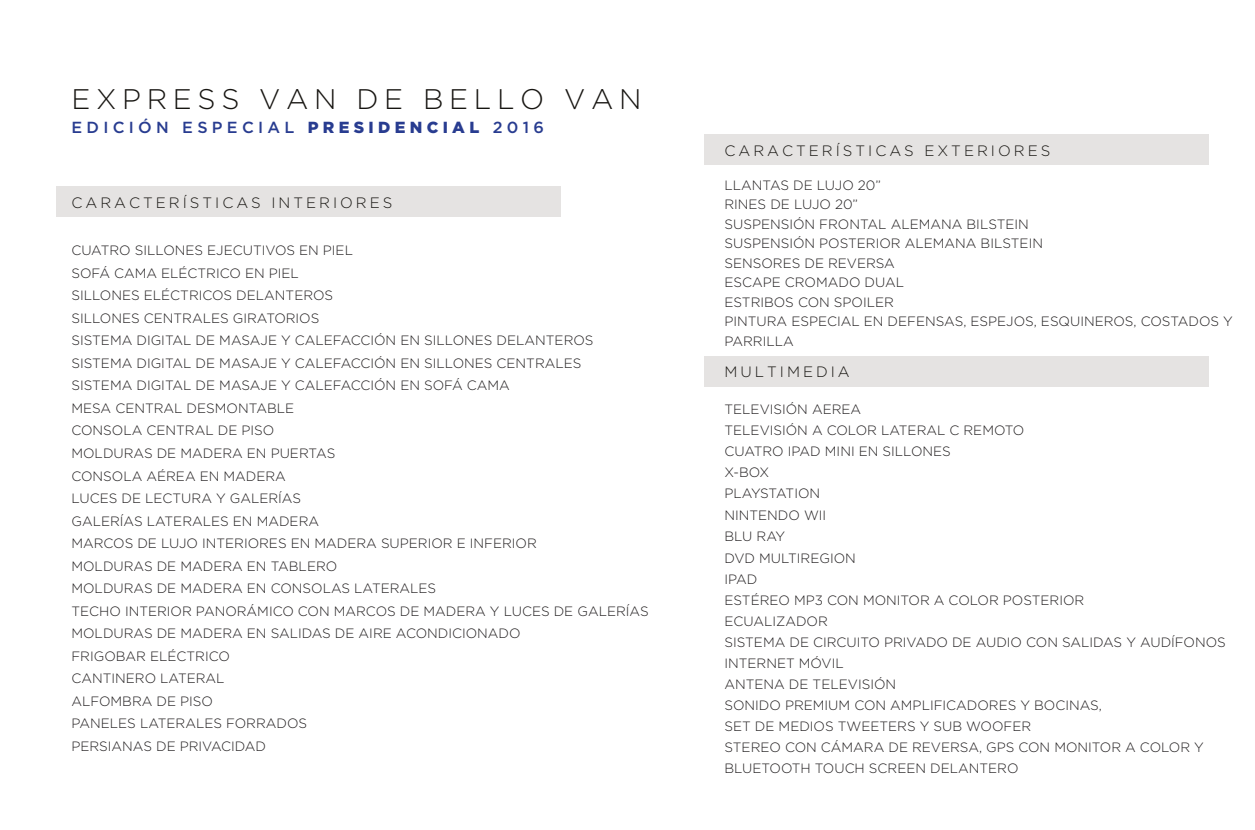
<style>
.page{position:relative;width:1255px;height:830px;background:#fff}
.page>*{position:absolute;margin:0;border:0;box-sizing:border-box;transform-origin:0 0}
.t1{font:300 28.35px "Gotham";letter-spacing:.2em;color:#171511}
.t2{font:500 16.05px "Gotham";letter-spacing:.27em;color:#283c90}
.t3{font:300 15px "Gotham";letter-spacing:.2em;color:#171511}
.t4{font:300 13.5px/22.5px "Gotham";color:#201d1e}
.s1{font-weight:900}
</style>
<div class="page">
<div style="left:56px;top:186px;width:504px;height:30px;background:#e5e3e2"></div>
<div style="left:704px;top:134px;width:504px;height:30px;background:#e5e3e2"></div>
<div style="left:704px;top:356px;width:504px;height:30px;background:#e5e3e2"></div>
<h1 class="t1" style="left:71px;top:81px;width:571px">EXPRESS VAN DE BELLO VAN</h1>
<p class="t2" style="left:71px;top:117px;width:474px">EDICIÓN ESPECIAL <span class="s1">PRESIDENCIAL</span> 2016</p>
<p class="t3" style="left:71px;top:193px;width:322px">CARACTERÍSTICAS INTERIORES</p>
<p class="t4" style="left:71px;top:239px;width:578px">CUATRO SILLONES EJECUTIVOS EN PIEL<br>SOFÁ CAMA ELÉCTRICO EN PIEL<br>SILLONES ELÉCTRICOS DELANTEROS<br>SILLONES CENTRALES GIRATORIOS<br>SISTEMA DIGITAL DE MASAJE Y CALEFACCIÓN EN SILLONES DELANTEROS SISTEMA DIGITAL DE MASAJE Y CALEFACCIÓN EN SILLONES CENTRALES<br>SISTEMA DIGITAL DE MASAJE Y CALEFACCIÓN EN SOFÁ CAMA<br>MESA CENTRAL DESMONTABLE<br>CONSOLA CENTRAL DE PISO<br>MOLDURAS DE MADERA EN PUERTAS<br>CONSOLA AÉREA EN MADERA<br>LUCES DE LECTURA Y GALERÍAS<br>GALERÍAS LATERALES EN MADERA<br>MARCOS DE LUJO INTERIORES EN MADERA SUPERIOR E INFERIOR<br>MOLDURAS DE MADERA EN TABLERO<br>MOLDURAS DE MADERA EN CONSOLAS LATERALES<br>TECHO INTERIOR PANORÁMICO CON MARCOS DE MADERA Y LUCES DE GALERÍAS MOLDURAS DE MADERA EN SALIDAS DE AIRE ACONDICIONADO<br>FRIGOBAR ELÉCTRICO<br>CANTINERO LATERAL<br>ALFOMBRA DE PISO<br>PANELES LATERALES FORRADOS<br>PERSIANAS DE PRIVACIDAD</p>
<p class="t3" style="left:724px;top:141px;width:327px">CARACTERÍSTICAS EXTERIORES</p>
<p class="t4" style="left:724px;top:175px;width:510px;line-height:19.5px">LLANTAS DE LUJO 20”<br>RINES DE LUJO 20”<br>SUSPENSIÓN FRONTAL ALEMANA BILSTEIN<br>SUSPENSIÓN POSTERIOR ALEMANA BILSTEIN<br>SENSORES DE REVERSA<br>ESCAPE CROMADO DUAL<br>ESTRIBOS CON SPOILER<br>PINTURA ESPECIAL EN DEFENSAS, ESPEJOS, ESQUINEROS, COSTADOS Y<br>PARRILLA</p>
<p class="t3" style="left:724px;top:362px;width:127px">MULTIMEDIA</p>
<p class="t4" style="left:724px;top:398px;width:301px;line-height:21px">TELEVISIÓN AEREA<br>TELEVISIÓN A COLOR LATERAL C REMOTO<br>CUATRO IPAD MINI EN SILLONES<br>X-BOX<br>PLAYSTATION<br>NINTENDO WII<br>BLU RAY</p>
<p class="t4" style="left:724px;top:547px;width:503px;line-height:21px">DVD MULTIREGION<br>IPAD<br>ESTÉREO MP3 CON MONITOR A COLOR POSTERIOR<br>ECUALIZADOR<br>SISTEMA DE CIRCUITO PRIVADO DE AUDIO CON SALIDAS Y AUDÍFONOS<br>INTERNET MÓVIL<br>ANTENA DE TELEVISIÓN<br>SONIDO PREMIUM CON AMPLIFICADORES Y BOCINAS,<br>SET DE MEDIOS TWEETERS Y SUB WOOFER<br>STEREO CON CÁMARA DE REVERSA, GPS CON MONITOR A COLOR Y<br>BLUETOOTH TOUCH SCREEN DELANTERO</p>
</div>
